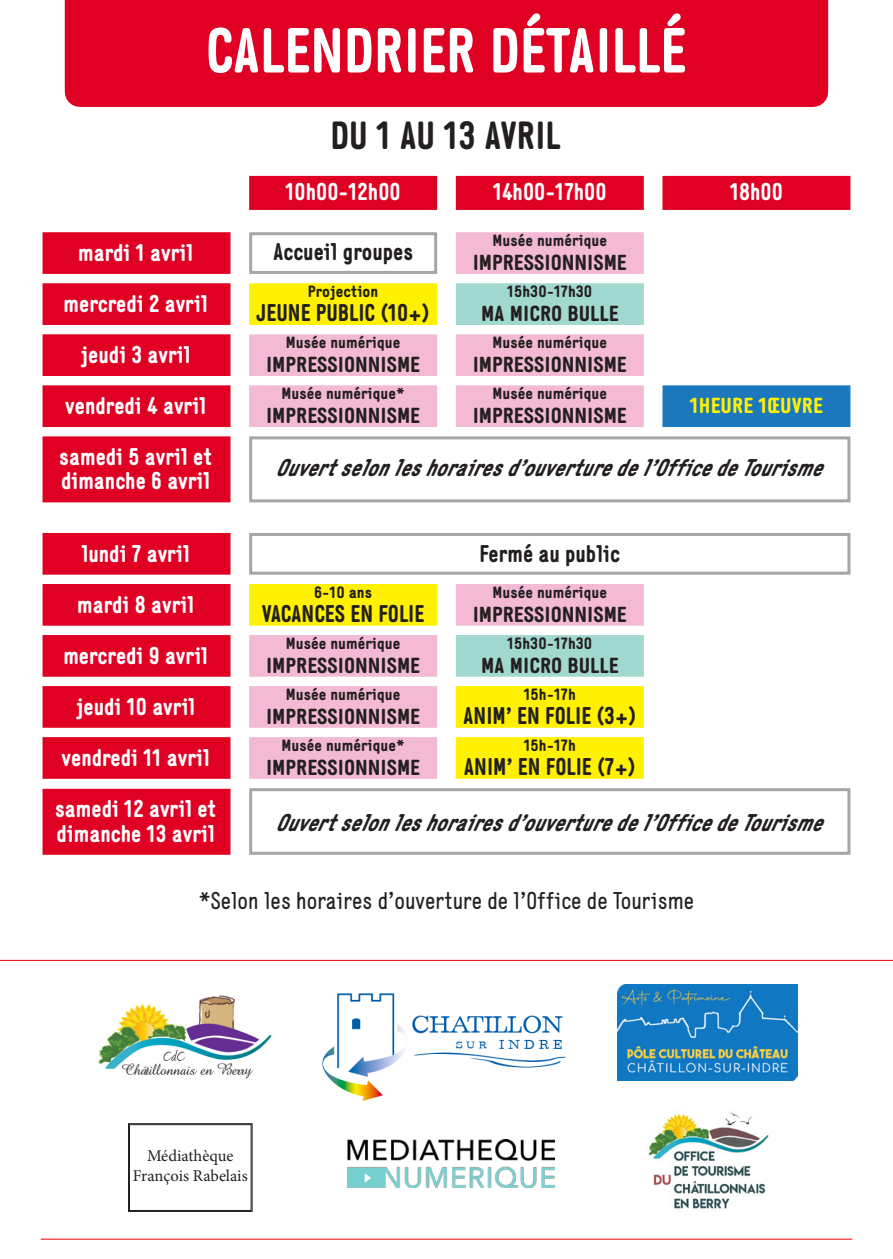
<style>
.page{position:relative;width:893px;height:1259px;background:#fff}
.page>*{position:absolute;margin:0;border:0;box-sizing:border-box;transform-origin:0 0}
.t1{font:700 63px "Generika";color:#fff}
.t2{font:700 39px "Generika";color:#231f20}
.t3{font:700 24px "Generika";color:#fff}
.t4{font:italic 700 24px "Generika";color:#231f20}
.t5{font:700 24px "Generika";color:#231f20}
.t6{font:24px "Generika";color:#231f20}
.t7{font:700 21.6px "Generika";color:#231f20;scale:1.11 1}
.t8{font:700 21.6px "Generika";color:#fff101;scale:1.11 1}
.t9{font:16.5px "Minion Pro";letter-spacing:-.005em;color:#231f20}
.t10{font:700 16.2px "Generika";color:#231f20;scale:1.11 1}
</style>
<div class="page">
<div style="left:65px;top:0;width:763px;height:107px;background:#df0024"></div>
<img style="left:648px;top:1112px;width:120px;height:97px">
<img style="left:617px;top:984px;width:181px;height:96px">
<img style="left:98px;top:995px;width:174px;height:84px">
<svg style="left:128px;top:1123px;width:125px;height:89px"></svg>
<div style="left:129px;top:1124px;width:122px;height:86px;border:1px solid #231f20"></div>
<img style="left:322px;top:993px;width:244px;height:108px">
<img style="left:347px;top:1139px;width:207px;height:48px">
<hr style="left:0;top:960px;width:893px;height:1px;background:#ee1d23">
<hr style="left:41px;top:1238px;width:811px;height:1px;background:#ee1d23">
<div style="left:43px;top:232px;width:187px;height:42px;background:#df0024;border:3px solid #df0024"></div>
<div style="left:249px;top:533px;width:601px;height:41px;background:#fff;border:3px solid #a6a6a5"></div>
<div style="left:249px;top:436px;width:601px;height:66px;background:#fff;border:3px solid #a6a6a5"></div>
<div style="left:249px;top:788px;width:601px;height:67px;background:#fff;border:3px solid #a6a6a5"></div>
<div style="left:249px;top:232px;width:188px;height:42px;background:#fff;border:3px solid #a6a6a5"></div>
<div style="left:249px;top:584px;width:188px;height:41px;background:#fff101"></div>
<div style="left:456px;top:232px;width:188px;height:42px;background:#f4bad5;border:3px solid #f2bad5"></div>
<div style="left:456px;top:584px;width:188px;height:41px;background:#f4bad5"></div>
<div style="left:456px;top:283px;width:188px;height:42px;background:#a1d8cf;border:3px solid #a1d8cf"></div>
<div style="left:456px;top:635px;width:188px;height:42px;background:#a1d8cf;border:3px solid #a1d8cf"></div>
<div style="left:249px;top:283px;width:188px;height:42px;background:#fff101;border:3px solid #fff101"></div>
<div style="left:249px;top:635px;width:188px;height:42px;background:#f4bad5;border:3px solid #f2bad5"></div>
<div style="left:249px;top:385px;width:188px;height:42px;background:#f4bad5;border:3px solid #f2bad5"></div>
<div style="left:249px;top:334px;width:188px;height:42px;background:#f4bad5;border:3px solid #f2bad5"></div>
<div style="left:249px;top:686px;width:188px;height:42px;background:#f4bad5;border:3px solid #f2bad5"></div>
<div style="left:249px;top:737px;width:188px;height:42px;background:#f4bad5;border:3px solid #f2bad5"></div>
<div style="left:456px;top:385px;width:188px;height:42px;background:#f4bad5;border:3px solid #f2bad5"></div>
<div style="left:456px;top:334px;width:188px;height:42px;background:#f4bad5;border:3px solid #f2bad5"></div>
<div style="left:456px;top:686px;width:188px;height:42px;background:#fff101;border:3px solid #fff101"></div>
<div style="left:456px;top:737px;width:188px;height:42px;background:#fff101;border:3px solid #fff101"></div>
<div style="left:662px;top:385px;width:188px;height:42px;background:#1c77bd;border:3px solid #1b7bc0"></div>
<div style="left:43px;top:283px;width:187px;height:42px;background:#df0024;border:3px solid #df0024"></div>
<div style="left:43px;top:584px;width:187px;height:41px;background:#df0024"></div>
<div style="left:43px;top:533px;width:187px;height:41px;background:#df0024"></div>
<div style="left:43px;top:334px;width:187px;height:42px;background:#df0024;border:3px solid #df0024"></div>
<div style="left:43px;top:635px;width:187px;height:42px;background:#df0024;border:3px solid #df0024"></div>
<div style="left:43px;top:385px;width:187px;height:42px;background:#df0024;border:3px solid #df0024"></div>
<div style="left:43px;top:686px;width:187px;height:42px;background:#df0024;border:3px solid #df0024"></div>
<div style="left:43px;top:436px;width:187px;height:66px;background:#df0024"></div>
<div style="left:43px;top:789px;width:187px;height:66px;background:#df0024"></div>
<div style="left:43px;top:737px;width:187px;height:42px;background:#df0024;border:3px solid #df0024"></div>
<div style="left:249px;top:176px;width:188px;height:34px;background:#df0024;border:3px solid #df0024"></div>
<div style="left:456px;top:176px;width:188px;height:34px;background:#df0024;border:3px solid #df0024"></div>
<div style="left:662px;top:176px;width:188px;height:34px;background:#df0024;border:3px solid #df0024"></div>
<p class="t1" style="left:206px;top:13px;width:482px">CALENDRIER DÉTAILLÉ</p>
<p class="t3" style="left:78px;top:238px;width:117px">mardi 1 avril</p>
<p class="t3" style="left:64px;top:289px;width:146px">mercredi 2 avril</p>
<p class="t3" style="left:81px;top:340px;width:111px">jeudi 3 avril</p>
<p class="t3" style="left:65px;top:391px;width:142px">vendredi 4 avril</p>
<p class="t3" style="left:59px;top:442px;width:154px">samedi 5 avril et</p>
<p class="t3" style="left:61px;top:466px;width:151px">dimanche 6 avril</p>
<p class="t3" style="left:82px;top:539px;width:110px">lundi 7 avril</p>
<p class="t3" style="left:77px;top:590px;width:118px">mardi 8 avril</p>
<p class="t3" style="left:63px;top:641px;width:146px">mercredi 9 avril</p>
<p class="t3" style="left:76px;top:692px;width:121px">jeudi 10 avril</p>
<p class="t3" style="left:62px;top:743px;width:150px">vendredi 11 avril</p>
<p class="t3" style="left:55px;top:795px;width:163px">samedi 12 avril et</p>
<p class="t3" style="left:57px;top:819px;width:160px">dimanche 13 avril</p>
<p class="t2" style="left:330px;top:112px;width:231px">DU 1 AU 13 AVRIL</p>
<p class="t3" style="left:286px;top:177px;width:117px">10h00-12h00</p>
<p class="t3" style="left:493px;top:177px;width:115px">14h00-17h00</p>
<p class="t3" style="left:730px;top:177px;width:54px">18h00</p>
<p class="t5" style="left:273px;top:237px;width:142px">Accueil groupes</p>
<p class="t10" style="left:493px;top:231px;width:105px">Musée numérique</p>
<p class="t7" style="left:473px;top:250px;width:140px">IMPRESSIONNISME</p>
<p class="t10" style="left:308px;top:282px;width:65px">Projection</p>
<p class="t5" style="left:257px;top:298px;width:175px">JEUNE PUBLIC (10+)</p>
<p class="t10" style="left:507px;top:282px;width:78px">15h30-17h30</p>
<p class="t7" style="left:481px;top:301px;width:125px">MA MICRO BULLE</p>
<p class="t10" style="left:286px;top:333px;width:105px">Musée numérique</p>
<p class="t7" style="left:266px;top:352px;width:140px">IMPRESSIONNISME</p>
<p class="t10" style="left:493px;top:333px;width:105px">Musée numérique</p>
<p class="t7" style="left:473px;top:352px;width:140px">IMPRESSIONNISME</p>
<p class="t10" style="left:282px;top:384px;width:112px">Musée numérique*</p>
<p class="t7" style="left:266px;top:403px;width:140px">IMPRESSIONNISME</p>
<p class="t10" style="left:493px;top:384px;width:105px">Musée numérique</p>
<p class="t7" style="left:473px;top:403px;width:140px">IMPRESSIONNISME</p>
<p class="t8" style="left:690px;top:393px;width:121px">1HEURE 1ŒUVRE</p>
<p class="t4" style="left:275px;top:453px;width:560px">Ouvertselonleshorairesd’ouverturedel’OfficedeTourisme</p>
<p class="t5" style="left:480px;top:539px;width:142px">Fermé au public</p>
<p class="t10" style="left:314px;top:582px;width:54px">6-10 ans</p>
<p class="t5" style="left:262px;top:599px;width:164px">VACANCES EN FOLIE</p>
<p class="t10" style="left:493px;top:582px;width:105px">Musée numérique</p>
<p class="t7" style="left:473px;top:601px;width:140px">IMPRESSIONNISME</p>
<p class="t10" style="left:286px;top:633px;width:105px">Musée numérique</p>
<p class="t7" style="left:266px;top:652px;width:140px">IMPRESSIONNISME</p>
<p class="t10" style="left:507px;top:633px;width:78px">15h30-17h30</p>
<p class="t7" style="left:481px;top:652px;width:125px">MA MICRO BULLE</p>
<p class="t10" style="left:286px;top:684px;width:105px">Musée numérique</p>
<p class="t7" style="left:266px;top:703px;width:140px">IMPRESSIONNISME</p>
<p class="t10" style="left:282px;top:735px;width:112px">Musée numérique*</p>
<p class="t7" style="left:266px;top:754px;width:140px">IMPRESSIONNISME</p>
<p class="t10" style="left:524px;top:684px;width:48px">15h-17h</p>
<p class="t5" style="left:463px;top:701px;width:175px">ANIM’ EN FOLIE (3+)</p>
<p class="t10" style="left:524px;top:735px;width:48px">15h-17h</p>
<p class="t5" style="left:464px;top:752px;width:173px">ANIM’ EN FOLIE (7+)</p>
<p class="t4" style="left:275px;top:808px;width:560px">Ouvertselonleshorairesd’ouverturedel’OfficedeTourisme</p>
<p class="t6" style="left:199px;top:886px;width:497px">*Selon les horaires d’ouverture de l’Office de Tourisme</p>
<p class="t9" style="left:147px;top:1144px;width:88px">Médiathèque</p>
<p class="t9" style="left:133px;top:1164px;width:116px">François Rabelais</p>
</div>
